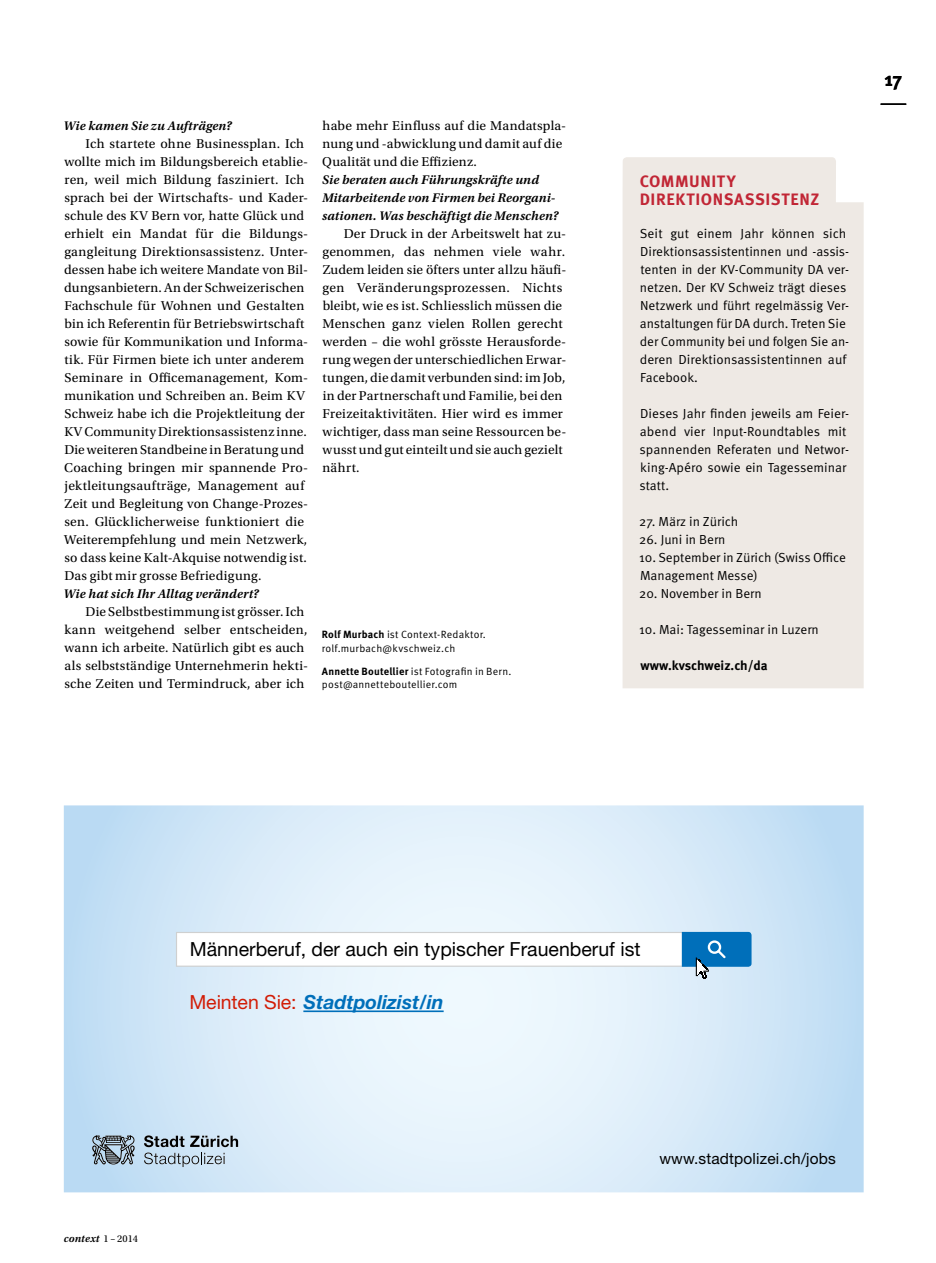
<style>
.page{position:relative;width:936px;height:1263px;background:#fff}
.page>*{position:absolute;margin:0;border:0;box-sizing:border-box;transform-origin:0 0}
.t1{font:19.5px "Helvetica Neue";color:#000}
.t2{font:italic 700 19.5px "Helvetica Neue";color:#006fba}
.t3{font:700 19.5px "Meta OT";color:#000}
.t4{font:700 16.5px/18px "Meta OT";letter-spacing:.035em;color:#c12635}
.t5{font:15.45px "Helvetica Neue";letter-spacing:.01em;color:#000}
.t6{font:13.5px/18px "Utopia Std";letter-spacing:.015em;color:#000}
.t7{font:13.2px/18px "Meta OT";color:#000}
.t8{font:italic 600 13.2px/18px "Utopia Std";letter-spacing:.01em;color:#000}
.t9{font:700 13.2px "Meta OT";letter-spacing:-.005em;color:#000}
.t10{font:italic 600 10.8px "Utopia Std";letter-spacing:.02em;color:#000}
.t11{font:10.5px/13.5px "Meta OT";letter-spacing:.02em;color:#000}
.s1{font-weight:700}
.s2{font-weight:400;font-style:normal;color:#d21d07}
.s3{font-weight:400;font-style:normal;font-size:10.35px}
</style>
<div class="page">
<svg style="left:880px;top:104px;width:26px;height:1px"></svg>
<svg style="left:64px;top:805px;width:799px;height:387px"></svg>
<svg style="left:144px;top:1135px;width:94px;height:32px"></svg>
<svg style="left:92px;top:1135px;width:42px;height:29px"></svg>
<hr style="left:303px;top:1010px;width:140px;height:2px;background:#006fba">
<div style="left:176px;top:932px;width:511px;height:34px;background:#fff"></div>
<div style="left:176px;top:932px;width:511px;height:35px;border:1px solid #cfd0d0"></div>
<svg style="left:681px;top:932px;width:70px;height:46px"></svg>
<div style="left:622px;top:157px;width:241px;height:531px;background:#eee9e4"></div>
<p class="t8" style="left:63px;top:117px;width:170px">Wie kamen Sie zu Aufträgen?</p>
<p class="t6" style="left:64px;top:135px;width:245px;text-indent:22px">Ich startete ohne Businessplan. Ich wollte mich im Bildungsbereich etablie&shy;ren, weil mich Bildung fasziniert. Ich sprach bei der Wirtschafts- und Kader&shy;schule des KV Bern vor, hatte Glück und erhielt ein Mandat für die Bildungs&shy;gangleitung Direktionsassistenz. Unter&shy;dessen habe ich weitere Mandate von Bil&shy;dungsanbietern. An der Schweizerischen Fachschule für Wohnen und Gestalten bin ich Referentin für Betriebswirtschaft sowie für Kommunikation und Informa&shy;tik. Für Firmen biete ich unter anderem Seminare in Officemanagement, Kom&shy;munikation und Schreiben an. Beim KV Schweiz habe ich die Projektleitung der KV Community Direktionsassistenz inne.<br>Die weiteren Standbeine in Beratung und Coaching bringen mir spannende Pro&shy;jektleitungsaufträge, Management auf Zeit und Begleitung von Change-Prozes&shy;sen. Glücklicherweise funktioniert die Weiterempfehlung und mein Netzwerk, so dass keine Kalt-Akquise notwendig ist.<br>Das gibt mir grosse Befriedigung.</p>
<p class="t8" style="left:63px;top:585px;width:196px">Wie hat sich Ihr Alltag verändert?</p>
<p class="t6" style="left:64px;top:603px;width:245px;text-indent:21px">Die Selbstbestimmung ist grösser. Ich kann weitgehend selber entscheiden, wann ich arbeite. Natürlich gibt es auch als selbstständige Unternehmerin hekti&shy;sche Zeiten und Termindruck, aber ich</p>
<p class="t6" style="left:322px;top:117px;width:245px">habe mehr Einfluss auf die Mandatspla&shy;nung und -abwicklung und damit auf die<br>Qualität und die Effizienz.</p>
<p class="t8" style="left:322px;top:171px;width:238px">Sie beraten auch Führungskräfte und<br>Mitarbeitende von Firmen bei Reorgani&shy;sationen. Was beschäftigt die Menschen?</p>
<p class="t6" style="left:322px;top:225px;width:245px;text-indent:21px">Der Druck in der Arbeitswelt hat zu&shy;genommen, das nehmen viele wahr.<br>Zudem leiden sie öfters unter allzu häufi&shy;gen Veränderungsprozessen. Nichts bleibt, wie es ist. Schliesslich müssen die Menschen ganz vielen Rollen gerecht werden – die wohl grösste Herausforde&shy;rung wegen der unterschiedlichen Erwar&shy;tungen, die damit verbunden sind: im Job, in der Partnerschaft und Familie, bei den Freizeitaktivitäten. Hier wird es immer wichtiger, dass man seine Ressourcen be&shy;wusst und gut einteilt und sie auch gezielt nährt.</p>
<p class="t11" style="left:322px;top:628px;width:165px"><span class="s1">Rolf Murbach</span> ist Context-Redaktor. rolf.murbach@kvschweiz.ch</p>
<p class="t11" style="left:322px;top:665px;width:191px"><span class="s1">Annette Boutellier</span> ist Fotografin in Bern. post@annetteboutellier.com</p>
<p class="t4" style="left:639px;top:172px;width:98px">Community<br>Direktionsass</p>
<p class="t4" style="left:765px;top:190px;width:55px">istenz</p>
<p class="t7" style="left:639px;top:225px;width:211px">Seit gut einem Jahr können sich Direktionsassistentinnen und -assis&shy;tenten in der KV-Community DA ver&shy;netzen. Der KV Schweiz trägt dieses Netzwerk und führt regelmässig Ver&shy;anstaltungen für DA durch. Treten Sie der Community bei und folgen Sie an&shy;deren Direktionsassistentinnen auf Facebook.</p>
<p class="t7" style="left:639px;top:405px;width:211px">Dieses Jahr finden jeweils am Feier&shy;abend vier Input-Roundtables mit spannenden Referaten und Networ&shy;king-Apéro sowie ein Tagesseminar statt.</p>
<p class="t7" style="left:639px;top:513px;width:100px">27. März in Zürich</p>
<p class="t7" style="left:639px;top:531px;width:88px">26. Juni in Bern</p>
<p class="t7" style="left:639px;top:549px;width:208px">10. September in Zürich (Swiss Office<br>Management Messe)</p>
<p class="t7" style="left:639px;top:585px;width:124px">20. November in Bern</p>
<p class="t7" style="left:639px;top:621px;width:181px">10. Mai: Tagesseminar in Luzern</p>
<p class="t9" style="left:640px;top:657px;width:129px">www.kvschweiz.ch/da</p>
<h1 class="t3" style="left:884px;top:67px;width:19px">17</h1>
<h1 class="t1" style="left:190px;top:938px;width:452px">Männerberuf, der auch ein typischer Frauenberuf ist</h1>
<h1 class="t2" style="left:190px;top:989px;width:255px"><span class="s2">Meinten Sie:</span> Stadtpolizist/in</h1>
<p class="t10" style="left:64px;top:1232px;width:76px">context <span class="s3">1 – 2014</span></p>
<p class="t5" style="left:659px;top:1149px;width:178px">www.stadtpolizei.ch/jobs</p>
</div>
